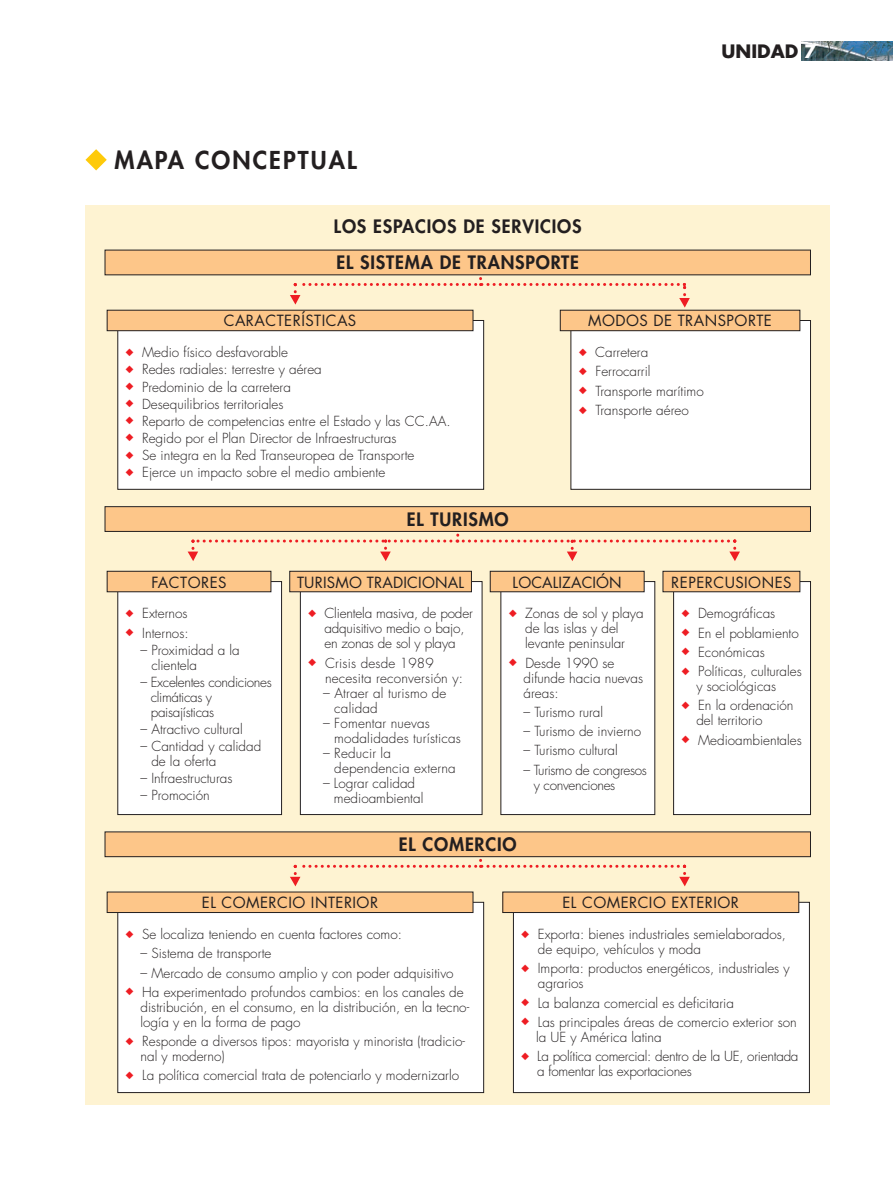
<style>
.page{position:relative;width:893px;height:1190px;background:#fff}
.page>*{position:absolute;margin:0;border:0;box-sizing:border-box;transform-origin:0 0}
.t1{font:800 24px "Futura";letter-spacing:.085em;color:#231f20}
.t2{font:800 18px "Futura";letter-spacing:.045em;color:#231f20}
.t3{font:700 18px "Futura";color:#231f20}
.t4{font:15px "Futura";letter-spacing:.03em;color:#231f20}
.t5{font:15px "Futura";letter-spacing:.01em;color:#231f20}
.t6{font:15px "Futura";letter-spacing:.005em;color:#231f20}
.t7{font:300 13.5px/15px "Futura";color:#231f20}
.t8{font:300 13.5px/15px "Futura";letter-spacing:-.025em;color:#231f20}
.t9{font:300 13.5px/15px "Futura";letter-spacing:-.02em;color:#231f20}
.s1{color:#fff}
.s2{color:#ee1d23}
</style>
<div class="page">
<img style="left:801px;top:41px;width:91px;height:20px">
<svg style="left:85px;top:149px;width:22px;height:21px"></svg>
<div style="left:85px;top:205px;width:745px;height:899px;background:#fef3d2"></div>
<svg style="left:290px;top:857px;width:399px;height:29px"></svg>
<div style="left:105px;top:832px;width:705px;height:24px;background:#fdc689"></div>
<div style="left:105px;top:831px;width:705px;height:26px;border:1px solid #231f20"></div>
<div style="left:118px;top:902px;width:365px;height:190px;background:#fff"></div>
<div style="left:107px;top:892px;width:366px;height:20px;background:#fdc689"></div>
<div style="left:107px;top:891px;width:366px;height:22px;border:1px solid #231f20"></div>
<div style="left:513px;top:902px;width:296px;height:190px;background:#fff"></div>
<div style="left:513px;top:902px;width:296px;height:191px;border:1px solid #231f20"></div>
<div style="left:503px;top:892px;width:295px;height:20px;background:#fdc689"></div>
<div style="left:502px;top:891px;width:297px;height:22px;border:1px solid #231f20"></div>
<svg style="left:290px;top:275px;width:399px;height:32px"></svg>
<div style="left:105px;top:250px;width:705px;height:25px;background:#fdc689"></div>
<div style="left:571px;top:320px;width:239px;height:169px;background:#fff"></div>
<div style="left:560px;top:310px;width:239px;height:21px;background:#fdc689"></div>
<div style="left:560px;top:310px;width:240px;height:21px;border:1px solid #231f20"></div>
<div style="left:105px;top:506px;width:705px;height:25px;background:#fdc689"></div>
<div style="left:105px;top:506px;width:705px;height:26px;border:1px solid #231f20"></div>
<div style="left:118px;top:581px;width:163px;height:233px;background:#fff"></div>
<div style="left:117px;top:581px;width:165px;height:234px;border:1px solid #231f20"></div>
<div style="left:107px;top:571px;width:164px;height:21px;background:#fdc689"></div>
<div style="left:107px;top:571px;width:164px;height:21px;border:1px solid #231f20"></div>
<div style="left:300px;top:581px;width:182px;height:233px;background:#fff"></div>
<div style="left:300px;top:581px;width:182px;height:234px;border:1px solid #231f20"></div>
<div style="left:290px;top:571px;width:181px;height:21px;background:#fdc689"></div>
<div style="left:289px;top:571px;width:183px;height:21px;border:1px solid #231f20"></div>
<div style="left:501px;top:581px;width:153px;height:233px;background:#fff"></div>
<div style="left:490px;top:571px;width:154px;height:21px;background:#fdc689"></div>
<div style="left:490px;top:571px;width:154px;height:21px;border:1px solid #231f20"></div>
<div style="left:673px;top:581px;width:137px;height:233px;background:#fff"></div>
<div style="left:673px;top:581px;width:137px;height:234px;border:1px solid #231f20"></div>
<div style="left:663px;top:571px;width:136px;height:21px;background:#fdc689"></div>
<div style="left:662px;top:571px;width:138px;height:21px;border:1px solid #231f20"></div>
<svg style="left:188px;top:530px;width:552px;height:31px"></svg>
<div style="left:118px;top:320px;width:365px;height:169px;background:#fff"></div>
<div style="left:107px;top:310px;width:366px;height:21px;background:#fdc689"></div>
<div style="left:107px;top:310px;width:366px;height:21px;border:1px solid #231f20"></div>
<h1 class="t1" style="left:114px;top:149px;width:244px">MAPA CONCEPTUAL</h1>
<h2 class="t2" style="left:334px;top:218px;width:249px">LOS ESPACIOS DE SERVICIOS</h2>
<h2 class="t2" style="left:336px;top:254px;width:244px">EL SISTEMA DE TRANSPORTE</h2>
<h2 class="t3" style="left:721px;top:43px;width:96px">UNIDAD <span class="s1">7</span></h2>
<p class="t4" style="left:224px;top:314px;width:134px">CARACTERÍSTICAS</p>
<p class="t7" style="left:126px;top:346px;width:164px"><span class="s2">◆</span> Medio físico desfavorable</p>
<p class="t7" style="left:126px;top:363px;width:198px"><span class="s2">◆</span> Redes radiales: terrestre y aérea</p>
<p class="t7" style="left:126px;top:380px;width:167px"><span class="s2">◆</span> Predominio de la carretera</p>
<p class="t7" style="left:126px;top:397px;width:159px"><span class="s2">◆</span> Desequilibrios territoriales</p>
<p class="t7" style="left:126px;top:414px;width:326px"><span class="s2">◆</span> Reparto de competencias entre el Estado y las CC.AA.</p>
<p class="t7" style="left:126px;top:431px;width:272px"><span class="s2">◆</span> Regido por el Plan Director de Infraestructuras</p>
<p class="t7" style="left:126px;top:449px;width:290px"><span class="s2">◆</span> Se integra en la Red Transeuropea de Transporte</p>
<p class="t7" style="left:126px;top:466px;width:261px"><span class="s2">◆</span> Ejerce un impacto sobre el medio ambiente</p>
<h2 class="t2" style="left:407px;top:510px;width:103px">EL TURISMO</h2>
<p class="t4" style="left:588px;top:314px;width:185px">MODOS DE TRANSPORTE</p>
<p class="t7" style="left:578px;top:346px;width:71px"><span class="s2">◆</span> Carretera</p>
<p class="t7" style="left:578px;top:365px;width:73px"><span class="s2">◆</span> Ferrocarril</p>
<p class="t7" style="left:578px;top:384px;width:126px"><span class="s2">◆</span> Transporte marítimo</p>
<p class="t7" style="left:578px;top:404px;width:111px"><span class="s2">◆</span> Transporte aéreo</p>
<p class="t4" style="left:151px;top:575px;width:76px">FACTORES</p>
<p class="t7" style="left:126px;top:607px;width:63px"><span class="s2">◆</span> Externos</p>
<p class="t7" style="left:126px;top:626px;width:64px"><span class="s2">◆</span> Internos:</p>
<p class="t7" style="left:151px;top:643px;width:90px;text-indent:-11px">– Proximidad a la clientela</p>
<p class="t8" style="left:151px;top:675px;width:122px;text-indent:-10px">– Excelentes condiciones climáticas y paisajísticas</p>
<p class="t7" style="left:140px;top:722px;width:104px">– Atractivo cultural</p>
<p class="t7" style="left:151px;top:740px;width:111px;text-indent:-11px">– Cantidad y calidad de la oferta</p>
<p class="t7" style="left:140px;top:772px;width:93px">– Infraestructuras</p>
<p class="t7" style="left:140px;top:789px;width:71px">– Promoción</p>
<p class="t5" style="left:297px;top:575px;width:169px">TURISMO TRADICIONAL</p>
<p class="t7" style="left:308px;top:607px;width:166px;text-align:center"><span class="s2">◆</span> Clientela masiva, de poder adquisitivo medio o bajo,<br>en zonas de sol y playa</p>
<p class="t7" style="left:325px;top:656px;width:139px;text-indent:-17px"><span class="s2">◆</span> Crisis desde 1989 necesita reconversión y:</p>
<p class="t7" style="left:334px;top:686px;width:114px;text-indent:-11px">– Atraer al turismo de calidad</p>
<p class="t7" style="left:334px;top:716px;width:128px;text-indent:-11px">– Fomentar nuevas modalidades turísticas</p>
<p class="t7" style="left:334px;top:746px;width:123px;text-indent:-11px">– Reducir la dependencia externa</p>
<p class="t7" style="left:334px;top:776px;width:91px;text-indent:-11px">– Lograr calidad medioambiental</p>
<p class="t6" style="left:512px;top:575px;width:111px">LOCALIZACIÓN</p>
<p class="t7" style="left:525px;top:607px;width:120px;text-indent:-16px"><span class="s2">◆</span> Zonas de sol y playa de las islas y del levante peninsular</p>
<p class="t7" style="left:523px;top:656px;width:121px;text-indent:-15px"><span class="s2">◆</span> Desde 1990 se difunde hacia nuevas áreas:</p>
<p class="t7" style="left:523px;top:705px;width:81px">– Turismo rural</p>
<p class="t7" style="left:523px;top:725px;width:119px">– Turismo de invierno</p>
<p class="t7" style="left:523px;top:744px;width:96px">– Turismo cultural</p>
<p class="t8" style="left:534px;top:763px;width:114px;text-indent:-10px">– Turismo de congresos y convenciones</p>
<h2 class="t2" style="left:399px;top:835px;width:119px">EL COMERCIO</h2>
<p class="t4" style="left:671px;top:575px;width:122px">REPERCUSIONES</p>
<p class="t7" style="left:681px;top:607px;width:95px"><span class="s2">◆</span> Demográficas</p>
<p class="t7" style="left:681px;top:626px;width:119px"><span class="s2">◆</span> En el poblamiento</p>
<p class="t7" style="left:681px;top:645px;width:85px"><span class="s2">◆</span> Económicas</p>
<p class="t7" style="left:696px;top:665px;width:107px;text-indent:-15px"><span class="s2">◆</span> Políticas, culturales y sociológicas</p>
<p class="t7" style="left:696px;top:699px;width:99px;text-indent:-15px"><span class="s2">◆</span> En la ordenación del territorio</p>
<p class="t7" style="left:681px;top:733px;width:122px"><span class="s2">◆</span> Medioambientales</p>
<p class="t4" style="left:202px;top:895px;width:178px">EL COMERCIO INTERIOR</p>
<p class="t7" style="left:126px;top:927px;width:278px"><span class="s2">◆</span> Se localiza teniendo en cuenta factores como:</p>
<p class="t7" style="left:140px;top:947px;width:132px">– Sistema de transporte</p>
<p class="t7" style="left:140px;top:966px;width:314px">– Mercado de consumo amplio y con poder adquisitivo</p>
<p class="t7" style="left:140px;top:985px;width:330px;text-indent:-15px"><span class="s2">◆</span> Ha experimentado profundos cambios: en los canales de distribución, en el consumo, en la distribución, en la tecno&shy;logía y en la forma de pago</p>
<p class="t7" style="left:140px;top:1034px;width:326px;text-indent:-15px"><span class="s2">◆</span> Responde a diversos tipos: mayorista y minorista (tradicio&shy;nal y moderno)</p>
<p class="t7" style="left:126px;top:1069px;width:335px"><span class="s2">◆</span> La política comercial trata de potenciarlo y modernizarlo</p>
<p class="t4" style="left:562px;top:895px;width:178px">EL COMERCIO EXTERIOR</p>
<p class="t7" style="left:538px;top:927px;width:250px;text-indent:-16px"><span class="s2">◆</span> Exporta: bienes industriales semielaborados, de equipo, vehículos y moda</p>
<p class="t7" style="left:538px;top:962px;width:253px;text-indent:-16px"><span class="s2">◆</span> Importa: productos energéticos, industriales y agrarios</p>
<p class="t7" style="left:521px;top:996px;width:214px"><span class="s2">◆</span> La balanza comercial es deficitaria</p>
<p class="t7" style="left:536px;top:1015px;width:262px;text-indent:-15px"><span class="s2">◆</span> Las principales áreas de comercio exterior son la UE y América latina</p>
<p class="t9" style="left:537px;top:1049px;width:263px;text-indent:-16px"><span class="s2">◆</span> La política comercial: dentro de la UE, orientada a fomentar las exportaciones</p>
</div>
